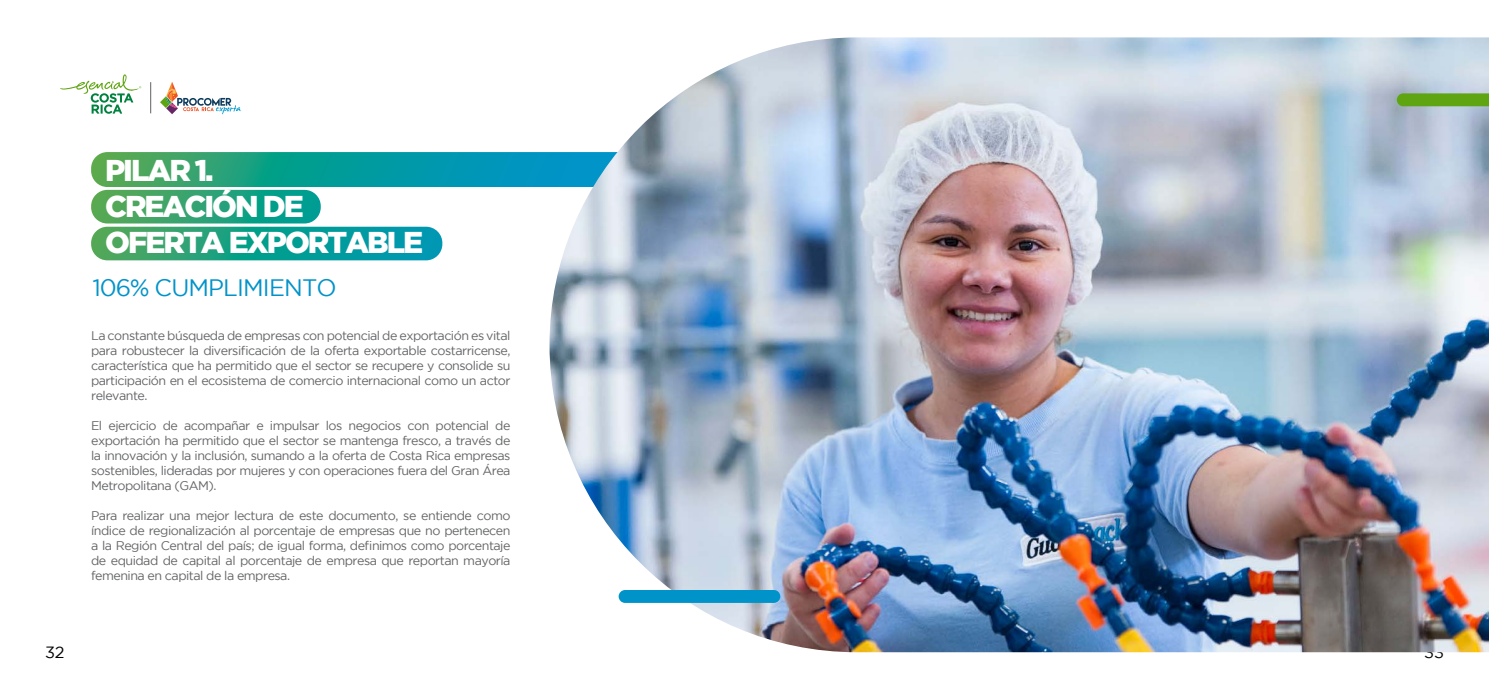
<style>
.page{position:relative;width:1489px;height:691px;background:#fff}
.page>*{position:absolute;margin:0;border:0;box-sizing:border-box;transform-origin:0 0}
.t1{font:900 30px/36.2px "Gotham";letter-spacing:-.065em;color:#fff}
.t2{font:23.75px "Gotham";letter-spacing:-.035em;color:#0093c9}
.t3{font:16.25px "Gotham";color:#000}
.t4{font:12.5px/15px "Gotham";letter-spacing:-.04em;color:#636466;text-align:justify}
</style>
<div class="page">
<svg style="left:91px;top:190px;width:351px;height:70px"></svg>
<hr style="left:150px;top:82px;width:1px;height:31px;background:#606061">
<svg style="left:60px;top:74px;width:81px;height:40px"></svg>
<svg style="left:160px;top:82px;width:81px;height:32px"></svg>
<svg style="left:91px;top:152px;width:458px;height:35px;background:#189e90"></svg>
<img style="left:549px;top:37px;width:939px;height:615px">
<svg style="left:1396px;top:93px;width:92px;height:13px"></svg>
<div style="left:618px;top:590px;width:162px;height:13px;background:#0093c9;border-radius:6px"></div>
<h1 class="t1" style="left:105px;top:151px;width:320px">PILAR 1.<br>CREACIÓN DE<br>OFERTA EXPORTABLE</h1>
<h2 class="t2" style="left:93px;top:274px;width:246px">106% CUMPLIMIENTO</h2>
<p class="t4" style="left:91px;top:328px;width:421px">La constante búsqueda de empresas con potencial de exportación es vital para robustecer la diversificación de la oferta exportable costarricense, característica que ha permitido que el sector se recupere y consolide su participación en el ecosistema de comercio internacional como un actor relevante.</p>
<p class="t4" style="left:91px;top:418px;width:421px">El ejercicio de acompañar e impulsar los negocios con potencial de exportación ha permitido que el sector se mantenga fresco, a través de la innovación y la inclusión, sumando a la oferta de Costa Rica empresas sostenibles, lideradas por mujeres y con operaciones fuera del Gran Área Metropolitana (GAM).</p>
<p class="t4" style="left:91px;top:508px;width:421px">Para realizar una mejor lectura de este documento, se entiende como índice de regionalización al porcentaje de empresas que no pertenecen a la Región Central del país; de igual forma, definimos como porcentaje de equidad de capital al porcentaje de empresa que reportan mayoría femenina en capital de la empresa.</p>
<h3 class="t3" style="left:45px;top:643px;width:21px">32</h3>
<h3 class="t3" style="left:1423px;top:643px;width:21px">33</h3>
</div>
